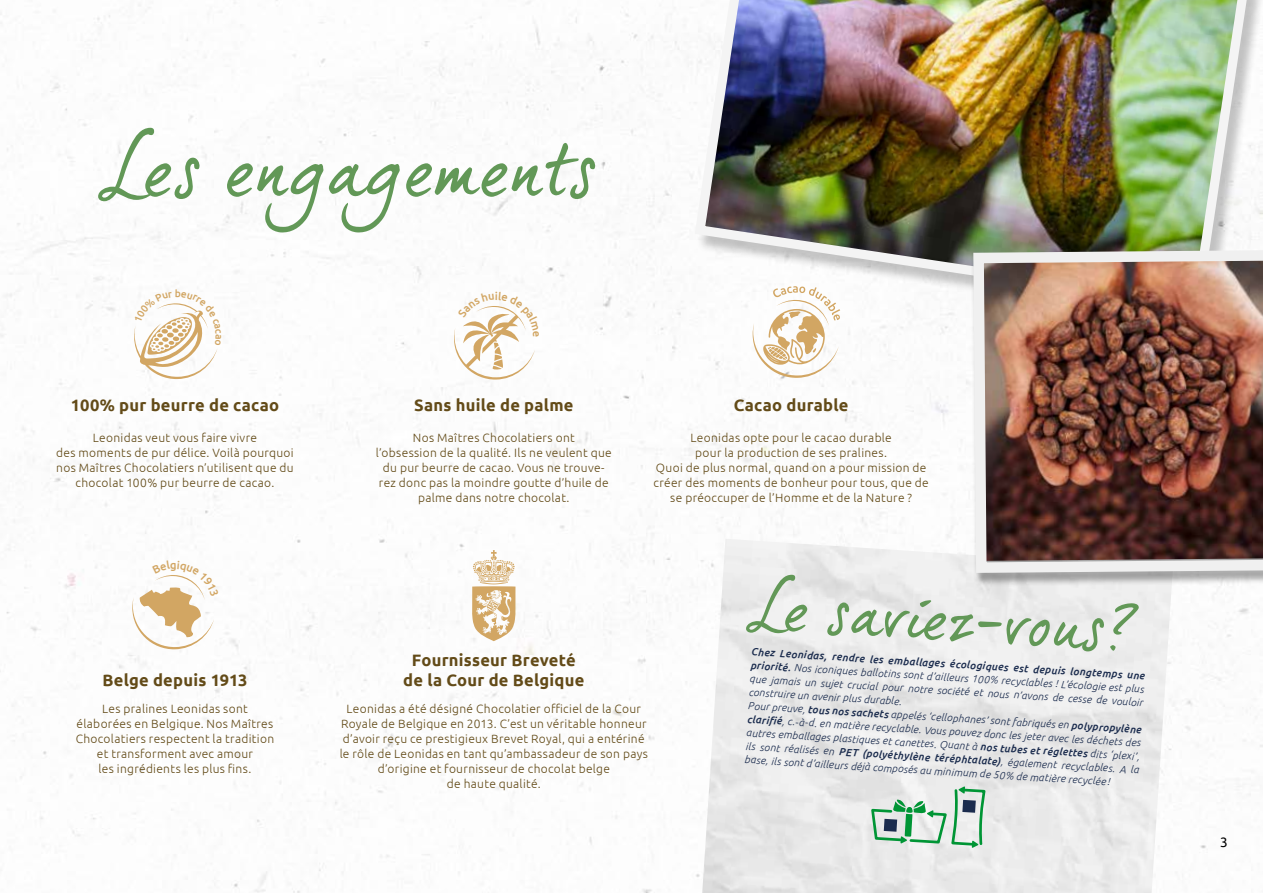
<style>
.page{position:relative;width:1263px;height:893px;background:#fff}
.page>*{position:absolute;margin:0;border:0;box-sizing:border-box;transform-origin:0 0}
.t1{font:79.5px "Leonidas Script TB";color:#629857}
.t2{font:65.25px "Leonidas Script TB";color:#629857}
.t3{font:700 16.5px/19.8px "Ubuntu";letter-spacing:.015em;color:#634b18;text-align:center}
.t4{font:13.5px "Ubuntu";color:#000}
.t5{font:300 12px/15px "Ubuntu";letter-spacing:.025em;color:#634b18;text-align:center}
.t6{font:italic 300 10.5px/13.5px "Ubuntu";color:#1b2c4e}
.t7{font:500 10.2px "Ubuntu";color:#d2a663}
.s1{font-weight:500}
</style>
<div class="page">
<img style="left:34px;top:0;width:1229px;height:893px">
<img style="left:702px;top:539px;width:471px;height:354px">
<svg style="left:869px;top:786px;width:118px;height:62px"></svg>
<img style="left:689px;top:0;width:572px;height:315px">
<div style="left:970px;top:251px;width:293px;height:336px;background:#000;opacity:.34"></div>
<img style="left:968px;top:244px;width:295px;height:334px">
<svg style="left:472px;top:550px;width:43px;height:91px"></svg>
<svg style="left:752px;top:286px;width:88px;height:92px"></svg>
<svg style="left:134px;top:291px;width:87px;height:88px"></svg>
<svg style="left:454px;top:291px;width:85px;height:89px"></svg>
<svg style="left:132px;top:560px;width:87px;height:90px"></svg>
<h1 class="t1" style="left:106px;top:120px;width:494px">Les engagements</h1>
<p class="t7" style="left:175px;top:287px;width:8px">b</p>
<h3 class="t3" style="left:71px;top:395px;width:210px">100% pur beurre de cacao</h3>
<h3 class="t3" style="left:414px;top:395px;width:161px">Sans huile de palme</h3>
<h3 class="t3" style="left:734px;top:395px;width:116px">Cacao durable</h3>
<p class="t5" style="left:56px;top:430px;width:239px">Leonidas veut vous faire vivre<br>des moments de pur délice. Voilà pourquoi nos Maîtres Chocolatiers n’utilisent que du chocolat 100% pur beurre de cacao.</p>
<h3 class="t3" style="left:102px;top:670px;width:147px">Belge depuis 1913</h3>
<p class="t5" style="left:76px;top:701px;width:200px">Les pralines Leonidas sont élaborées en Belgique. Nos Maîtres<br>Chocolatiers respectent la tradition et transforment avec amour<br>les ingrédients les plus fins.</p>
<p class="t5" style="left:376px;top:430px;width:237px">Nos Maîtres Chocolatiers ont<br>l’obsession de la qualité. Ils ne veulent que du pur beurre de cacao. Vous ne trouve&shy;rez donc pas la moindre goutte d’huile de palme dans notre chocolat.</p>
<p class="t5" style="left:653px;top:429px;width:277px">Leonidas opte pour le cacao durable<br>pour la production de ses pralines.<br>Quoi de plus normal, quand on a pour mission de créer des moments de bonheur pour tous, que de se préoccuper de l’Homme et de la Nature ?</p>
<h3 class="t3" style="left:403px;top:650px;width:183px">Fournisseur Breveté de la Cour de Belgique</h3>
<p class="t5" style="left:340px;top:701px;width:310px">Leonidas a été désigné Chocolatier officiel de la Cour Royale de Belgique en 2013. C’est un véritable honneur d’avoir reçu ce prestigieux Brevet Royal, qui a entériné le rôle de Leonidas en tant qu’ambassadeur de son pays d’origine et fournisseur de chocolat belge<br>de haute qualité.</p>
<h2 class="t2" style="left:756px;top:568px;width:383px;rotate:3deg">Le saviez-vous?</h2>
<p class="t6" style="left:751px;top:646px;width:396px;text-align:justify;rotate:3deg"><sup>Che</sup><span class="s1">z Leonidas, rendre les emballages écologiques est depuis longtemps une </span><sup>priorit</sup><span class="s1">é.</span> Nos iconiques ballotins sont d’ailleurs 100% recyclables ! L’écologie est plus que jamais un sujet crucial pour notre société et nous n’avons de cesse de vouloir construire un avenir plus durable.</p>
<p class="t6" style="left:748px;top:700px;width:396px;rotate:3deg">Pour preuve, <span class="s1">tous nos sachets</span> appelés ‘cellophanes’ sont fabriqués en <span class="s1">polypropylène </span><sup>clarifi</sup> <span class="s1">é</span>, c.-à-d. en matière recyclable. Vous pouvez donc les jeter avec les déchets des autres emballages plastiques et canettes. Quant à <span class="s1">nos tubes et réglettes</span> dits ‘plexi’, ils sont réalisés en <span class="s1">PET (polyéthylène téréphtalate)<br></span>base, ils sont d’ailleurs déjà composés au minimum de 50% de matière recyclée</p>
<p class="t6" style="left:1108px;top:761px;width:32px;text-indent:-108px;rotate:3deg">, également recyclables. A la !</p>
<p class="t4" style="left:1220px;top:834px;width:9px">3</p>
</div>
